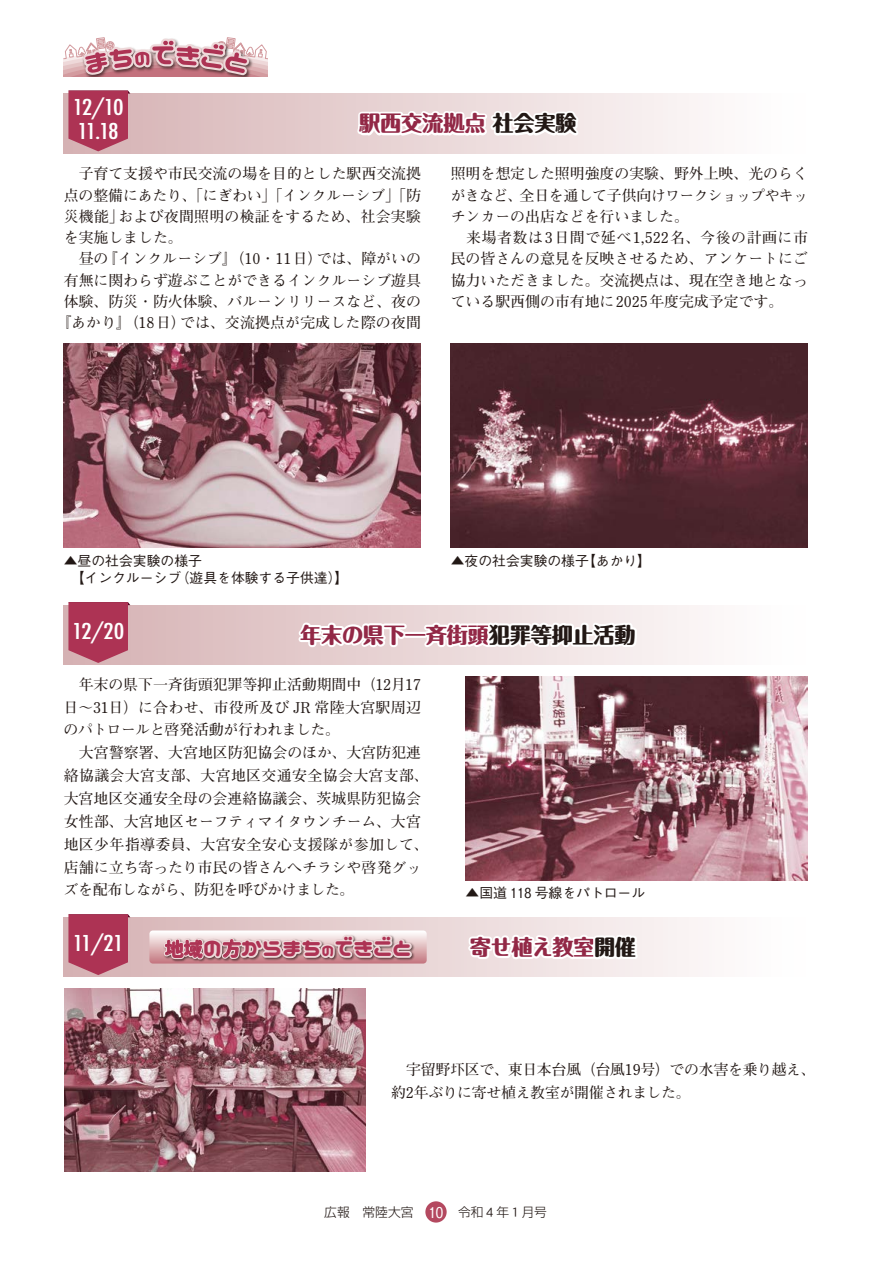
<style>
.page{position:relative;width:893px;height:1263px;background:#fff}
.page>*{position:absolute;margin:0;border:0;box-sizing:border-box;transform-origin:0 0}
.t1{font:25.5px "Nico Moji+";color:#ad3354}
.t2{font:800 21.3px "Maru Fo Pro";letter-spacing:-.015em;color:#922846}
.t3{font:500 condensed 21.3px/24.5px "Futura";letter-spacing:-.06em;color:#fff;scale:1.2 1}
.t4{font:700 14.85px/22.8px "Futo Min A101 Pro";color:#221815}
.t5{font:700 14.85px "Futo Min A101 Pro";letter-spacing:.02em;color:#221815}
.t6{font:500 13.8px/17px "Gothic BBB Pro";color:#221815}
.t7{font:300 12.75px "Shin Go Pro";color:#221815}
.s1{color:#221815}
.s2{font-size:18.9px}
.s3{font-size:17.25px}
.s4{font-family:"Gothic BBB Pro";font-weight:500;font-size:14.85px;color:#fff}
.s5{font-family:"Heisei Kaku Go Std W3";font-weight:400}
</style>
<div class="page">
<svg style="left:64px;top:94px;width:636px;height:59px"></svg>
<svg style="left:68px;top:91px;width:62px;height:60px;background:#b24461"></svg>
<div style="left:64px;top:605px;width:744px;height:60px;background:linear-gradient(to right,#d5b0b2,#fff)"></div>
<div style="left:64px;top:917px;width:744px;height:60px;background:linear-gradient(to right,#d5b0b2,#fff)"></div>
<svg style="left:68px;top:602px;width:62px;height:61px;background:#b24561"></svg>
<svg style="left:68px;top:914px;width:62px;height:61px;background:#b24461"></svg>
<img style="left:64px;top:344px;width:357px;height:204px">
<img style="left:451px;top:344px;width:357px;height:204px">
<img style="left:466px;top:676px;width:342px;height:204px">
<img style="left:64px;top:989px;width:302px;height:182px">
<svg style="left:64px;top:37px;width:204px;height:40px"></svg>
<svg style="left:355px;top:93px;width:230px;height:61px"></svg>
<svg style="left:295px;top:613px;width:344px;height:80px"></svg>
<svg style="left:149px;top:917px;width:493px;height:47px"></svg>
<div style="left:425px;top:1201px;width:22px;height:21px;background:#b44960;border-radius:50%"></div>
<h2 class="t3" style="left:73px;top:95px;width:44px">12/10<br>11.18</h2>
<h2 class="t2" style="left:359px;top:106px;width:219px">駅西交流拠点 <span class="s1">社会実験</span></h2>
<p class="t4" style="left:64px;top:161px;width:359px">　子育て支援や市民交流の場を目的とした駅西交流拠</p>
<p class="t4" style="left:64px;top:182px;width:359px">点の整備にあたり、「にぎわい」「インクルーシブ」「防</p>
<p class="t5" style="left:64px;top:205px;width:359px">災機能」および夜間照明の検証をするため、社会実験</p>
<p class="t4" style="left:64px;top:224px;width:121px">を実施しました。</p>
<p class="t4" style="left:64px;top:246px;width:359px">　昼の『インクルーシブ』（10・11日）では、障がいの</p>
<p class="t4" style="left:64px;top:267px;width:359px">有無に関わらず遊ぶことができるインクルーシブ遊具</p>
<p class="t4" style="left:64px;top:288px;width:359px">体験、防災・防火体験、バルーンリリースなど、夜の</p>
<p class="t4" style="left:56px;top:309px;width:366px">『あかり』（18日）では、交流拠点が完成した際の夜間</p>
<p class="t4" style="left:451px;top:161px;width:359px;line-height:21.3px">照明を想定した照明強度の実験、野外上映、光のらくがきなど、全日を通して子供向けワークショップやキッチンカーの出店などを行いました。<br>　来場者数は3日間で延べ1,522名、今後の計画に市民の皆さんの意見を反映させるため、アンケートにご協力いただきました。交流拠点は、現在空き地となっている駅西側の市有地に2025年度完成予定です。</p>
<p class="t6" style="left:64px;top:551px;width:286px">▲昼の社会実験の様子<br>　【インクルーシブ（遊具を体験する子供達）】</p>
<p class="t6" style="left:451px;top:551px;width:202px">▲夜の社会実験の様子【あかり】</p>
<h2 class="t3" style="left:72px;top:618px;width:45px">12/20</h2>
<h2 class="t2" style="left:300px;top:618px;width:337px">年末の県下一斉街頭<span class="s1">犯罪等抑止活動</span></h2>
<p class="t4" style="left:63px;top:671px;width:367px">　年末の県下一斉街頭犯罪等抑止活動期間中（12月17日〜31日）に合わせ、市役所及び JR 常陸大宮駅周辺のパトロールと啓発活動が行われました。<br>　大宮警察署、大宮地区防犯協会のほか、大宮防犯連絡協議会大宮支部、大宮地区交通安全協会大宮支部、大宮地区交通安全母の会連絡協議会、茨城県防犯協会女性部、大宮地区セーフティマイタウンチーム、大宮地区少年指導委員、大宮安全安心支援隊が参加して、店舗に立ち寄ったり市民の皆さんへチラシや啓発グッズを配布しながら、防犯を呼びかけました。</p>
<h2 class="t3" style="left:73px;top:931px;width:44px">11/21</h2>
<h1 class="t1" style="left:165px;top:928px;width:248px"><span class="s2">地域</span>の<span class="s2">方</span>からまち<span class="s3">の</span>できごと</h1>
<p class="t6" style="left:466px;top:882px;width:181px">▲国道 118 号線をパトロール</p>
<h2 class="t2" style="left:470px;top:930px;width:168px">寄せ植え教室<span class="s1">開催</span></h2>
<p class="t4" style="left:391px;top:1056px;width:426px;text-indent:15px">宇留野圷区で、東日本台風（台風19号）での水害を乗り越え、約2年ぶりに寄せ植え教室が開催されました。</p>
<p class="t7" style="left:324px;top:1201px;width:224px">広報　常陸大宮 <span class="s4">10</span> 令和<span class="s5">４</span>年<span class="s5">１</span>月号</p>
</div>
